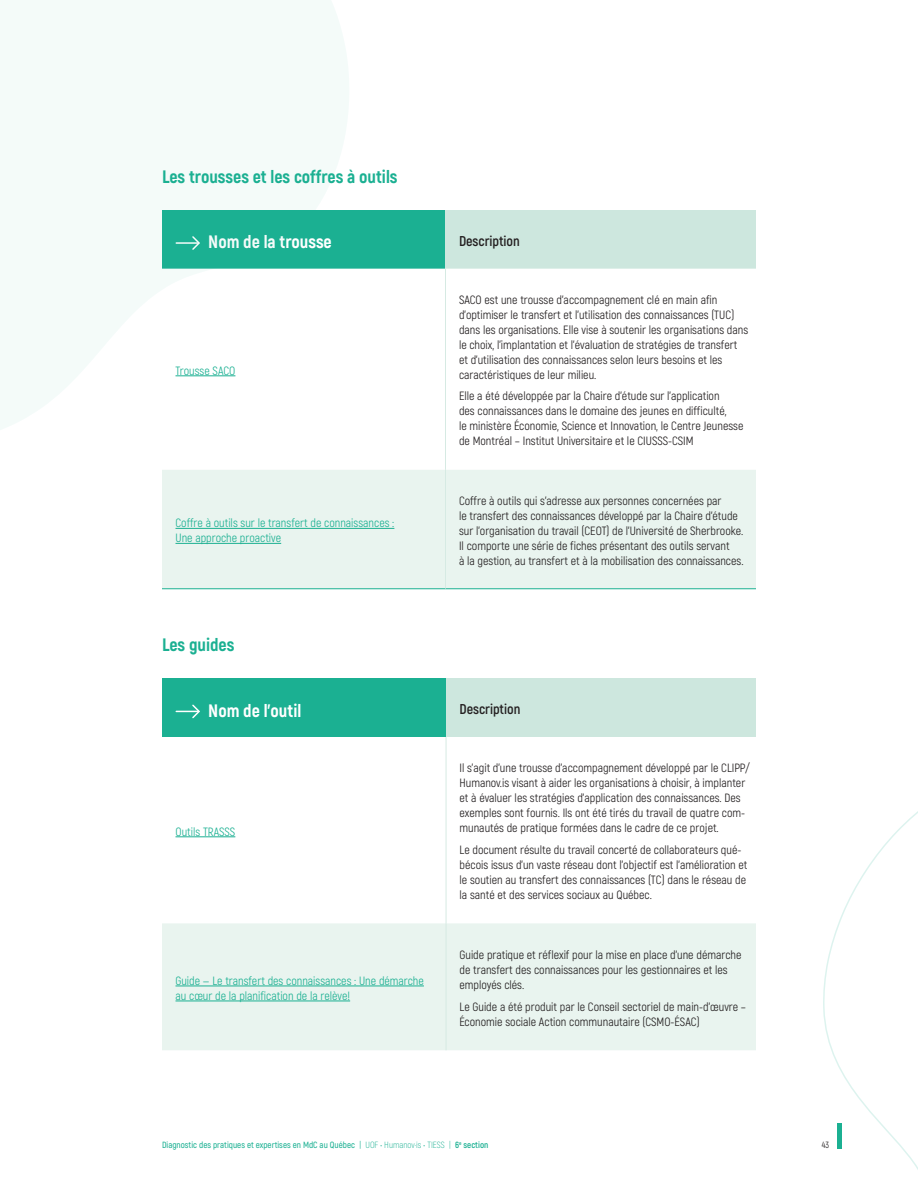
<style>
.page{position:relative;width:918px;height:1188px;background:#fff}
.page>*{position:absolute;margin:0;border:0;box-sizing:border-box;transform-origin:0 0}
.t1{font:800 18px "Akrobat";color:#1bb092}
.t2{font:800 18px "Akrobat";color:#fff}
.t3{font:700 14.25px "Akrobat";color:#231f20}
.t4{font:12px/15px "Akrobat";color:#231f20}
.t5{font:12px/15px "Akrobat";color:#1bb092}
.t6{font:600 9px "Akrobat";color:#1bb092}
.t7{font:9px "Akrobat";color:#231f20}
.s1{font-weight:400}
.s2{font-weight:300}
.s3{font-weight:700}
</style>
<div class="page">
<div style="left:162px;top:210px;width:284px;height:59px;background:#1bb092"></div>
<div style="left:446px;top:210px;width:310px;height:59px;background:#cde7de"></div>
<div style="left:162px;top:470px;width:594px;height:118px;background:#e9f4ef"></div>
<hr style="left:162px;top:588px;width:284px;height:1px;background:#1bb092">
<hr style="left:446px;top:588px;width:310px;height:1px;background:#1bb092">
<hr style="left:445px;top:269px;width:1px;height:201px;background:#d6eae3">
<hr style="left:445px;top:470px;width:1px;height:118px;background:#d6eae3">
<hr style="left:176px;top:528px;width:218px;height:1px;background:#1bb092">
<hr style="left:176px;top:543px;width:105px;height:1px;background:#1bb092">
<div style="left:162px;top:678px;width:284px;height:59px;background:#1bb092"></div>
<div style="left:446px;top:678px;width:310px;height:59px;background:#cde7de"></div>
<div style="left:162px;top:923px;width:594px;height:127px;background:#e9f4ef"></div>
<hr style="left:446px;top:737px;width:1px;height:186px;background:#d6eae3">
<hr style="left:446px;top:923px;width:1px;height:127px;background:#d6eae3">
<svg style="left:176px;top:704px;width:24px;height:15px"></svg>
<hr style="left:176px;top:837px;width:59px;height:1px;background:#1bb092">
<hr style="left:176px;top:986px;width:248px;height:1px;background:#1bb092">
<hr style="left:176px;top:1001px;width:174px;height:1px;background:#1bb092">
<svg style="left:0;top:0;width:350px;height:430px;fill:#f4fbf9"></svg>
<svg style="left:823px;top:811px;width:95px;height:359px"></svg>
<h1 class="t1" style="left:162px;top:165px;width:237px">Les trousses et les coffres à outils</h1>
<h1 class="t2" style="left:208px;top:231px;width:125px">Nom de la trousse</h1>
<p class="t3" style="left:459px;top:232px;width:62px">Description</p>
<p class="t5" style="left:176px;top:363px;width:61px">Trousse SACO</p>
<p class="t5" style="left:176px;top:516px;width:220px">Coffre à outils sur le transfert de connaissances :<br>Une approche proactive</p>
<h1 class="t1" style="left:162px;top:634px;width:74px">Les guides</h1>
<p class="t4" style="left:459px;top:292px;width:291px">SACO est une trousse d’accompagnement clé en main afin d’optimiser le transfert et l’utilisation des connaissances (TUC) dans les organisations. Elle vise à soutenir les organisations dans le choix, l’implantation et l’évaluation de stratégies de transfert et d’utilisation des connaissances selon leurs besoins et les caractéristiques de leur milieu.</p>
<p class="t4" style="left:459px;top:389px;width:286px">Elle a été développée par la Chaire d’étude sur l’application<br>des connaissances dans le domaine des jeunes en difficulté,<br>le ministère Économie, Science et Innovation, le Centre Jeunesse de Montréal – Institut Universitaire et le CIUSSS-CSIM</p>
<p class="t4" style="left:459px;top:493px;width:286px">Coffre à outils qui s’adresse aux personnes concernées par<br>le transfert des connaissances développé par la Chaire d’étude sur l’organisation du travail (CEOT) de l’Université de Sherbrooke.<br>Il comporte une série de fiches présentant des outils servant<br>à la gestion, au transfert et à la mobilisation des connaissances.</p>
<h1 class="t2" style="left:208px;top:699px;width:95px">Nom de l’outil</h1>
<p class="t3" style="left:460px;top:700px;width:62px">Description</p>
<p class="t5" style="left:176px;top:824px;width:61px">Outils TRASSS</p>
<p class="t5" style="left:176px;top:973px;width:250px">Guide — Le transfert des connaissances : Une démarche au cœur de la planification de la relève!</p>
<p class="t4" style="left:460px;top:761px;width:292px">Il s’agit d’une trousse d’accompagnement développé par le CLIPP/ Humanov.is visant à aider les organisations à choisir, à implanter et à évaluer les stratégies d’application des connaissances. Des exemples sont fournis. Ils ont été tirés du travail de quatre com&shy;munautés de pratique formées dans le cadre de ce projet.</p>
<p class="t4" style="left:460px;top:842px;width:289px">Le document résulte du travail concerté de collaborateurs qué&shy;bécois issus d’un vaste réseau dont l’objectif est l’amélioration et le soutien au transfert des connaissances (TC) dans le réseau de la santé et des services sociaux au Québec.</p>
<p class="t4" style="left:460px;top:947px;width:283px">Guide pratique et réflexif pour la mise en place d’une démarche de transfert des connaissances pour les gestionnaires et les employés clés.</p>
<p class="t4" style="left:460px;top:999px;width:288px">Le Guide a été produit par le Conseil sectoriel de main-d’œuvre –<br>Économie sociale Action communautaire (CSMO-ÉSAC)</p>
<p class="t6" style="left:162px;top:1139px;width:328px">Diagnostic des pratiques et expertises en MdC au Québec <span class="s1">|</span> <span class="s2">UOF</span> <span class="s1">•</span> <span class="s2">Humanov·is</span> <span class="s1">•</span> <span class="s2">TIESS |</span> <span class="s3">6</span><sup>e</sup> <span class="s3">section</span></p>
<p class="t7" style="left:822px;top:1139px;width:9px">43</p>
</div>
